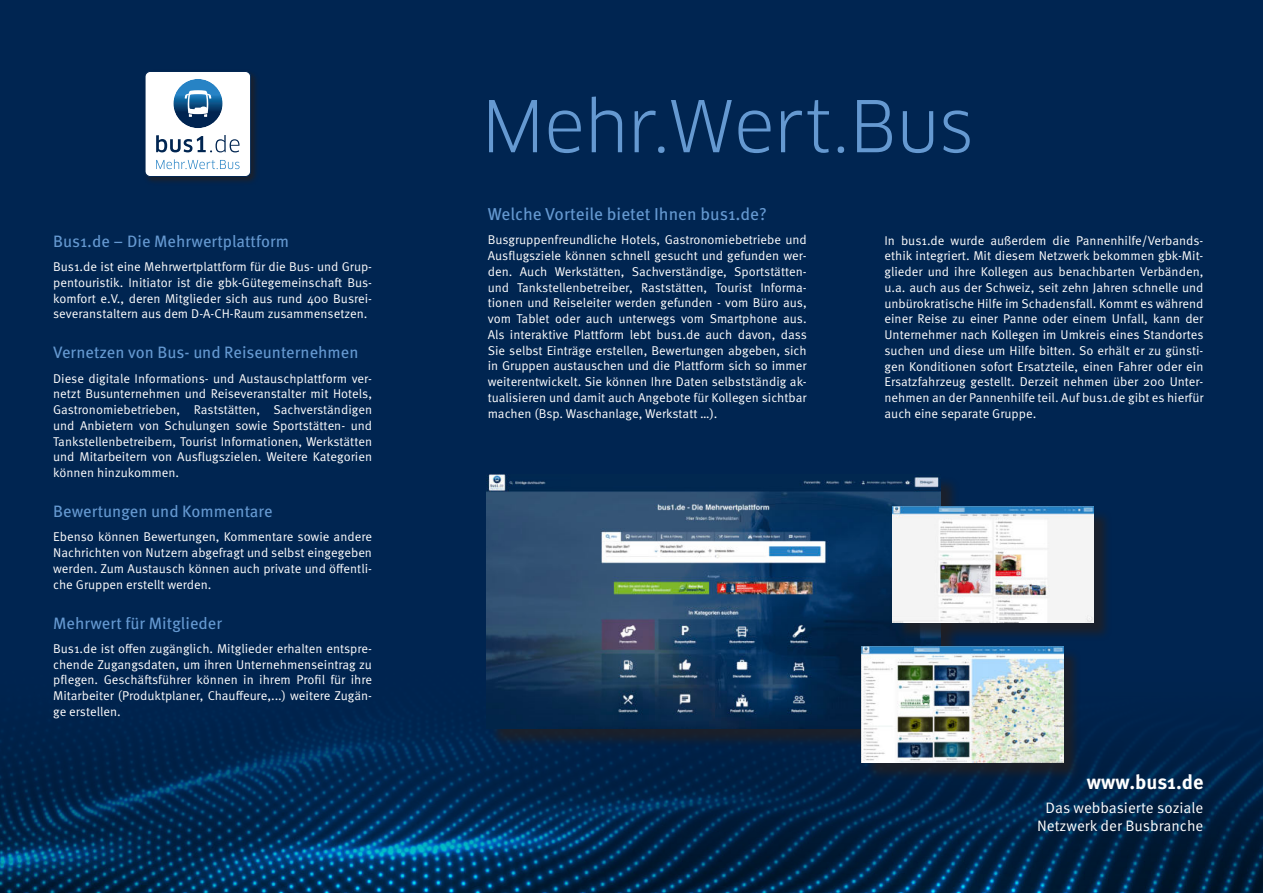
<style>
.page{position:relative;width:1263px;height:893px;background:#002551}
.page>*{position:absolute;margin:0;border:0;box-sizing:border-box;transform-origin:0 0}
.t1{font:700 20.1px "Meta OT";color:#fff}
.t2{font:17.25px "Meta OT";color:#6599d1}
.t3{font:16.5px "Meta OT";color:#6599d1}
.t4{font:15.15px/17.1px "Meta OT Norm";color:#fff;text-align:center}
.t5{font:12.75px/15.8px "Meta OT Norm";color:#fff;text-align:justify}
</style>
<div class="page">
<img style="left:0;top:610px;width:1263px;height:283px">
<div style="left:143px;top:69px;width:116px;height:116px;background:#231f20;opacity:.75"></div>
<div style="left:145px;top:71px;width:106px;height:106px;background:#fff;border-radius:5px"></div>
<div style="left:145px;top:71px;width:106px;height:106px;border:1px solid #002551;border-radius:5px"></div>
<svg style="left:156px;top:159px;width:83px;height:10px"></svg>
<svg style="left:173px;top:79px;width:50px;height:49px"></svg>
<svg style="left:185px;top:90px;width:26px;height:27px"></svg>
<svg style="left:156px;top:135px;width:83px;height:17px"></svg>
<div style="left:489px;top:476px;width:471px;height:273px;background:#231f20;opacity:.75"></div>
<img style="left:487px;top:474px;width:453px;height:255px">
<div style="left:864px;top:649px;width:217px;height:132px;background:#231f20;opacity:.75"></div>
<img style="left:862px;top:646px;width:201px;height:116px">
<div style="left:895px;top:509px;width:217px;height:132px;background:#231f20;opacity:.75"></div>
<img style="left:892px;top:506px;width:201px;height:116px">
<svg style="left:489px;top:97px;width:481px;height:56px"></svg>
<p class="t3" style="left:53px;top:234px;width:237px">Bus1.de – Die Mehrwertplattform</p>
<p class="t5" style="left:53px;top:259px;width:320px">Bus1.de ist eine Mehrwertplattform für die Bus- und Grup&shy;pentouristik. Initiator ist die gbk-Gütegemeinschaft Bus&shy;komfort e.V., deren Mitglieder sich aus rund 400 Busrei&shy;severanstaltern aus dem D-A-CH-Raum zusammensetzen.</p>
<p class="t3" style="left:53px;top:346px;width:307px">Vernetzen von Bus- und Reiseunternehmen</p>
<p class="t5" style="left:53px;top:371px;width:321px">Diese digitale Informations- und Austauschplattform ver&shy;netzt Busunternehmen und Reiseveranstalter mit Hotels, Gastronomiebetrieben, Raststätten, Sachverständigen und Anbietern von Schulungen sowie Sportstätten- und Tankstellenbetreibern, Tourist Informationen, Werkstätten und Mitarbeitern von Ausflugszielen. Weitere Kategorien können hinzukommen.</p>
<p class="t3" style="left:53px;top:504px;width:221px">Bewertungen und Kommentare</p>
<p class="t5" style="left:53px;top:529px;width:320px">Ebenso können Bewertungen, Kommentare sowie andere Nachrichten von Nutzern abgefragt und selbst eingegeben werden. Zum Austausch können auch private und öffentli&shy;che Gruppen erstellt werden.</p>
<p class="t3" style="left:53px;top:616px;width:171px">Mehrwert für Mitglieder</p>
<p class="t5" style="left:53px;top:641px;width:320px">Bus1.de ist offen zugänglich. Mitglieder erhalten entspre&shy;chende Zugangsdaten, um ihren Unternehmenseintrag zu pflegen. Geschäftsführer können in ihrem Profil für ihre Mitarbeiter (Produktplaner, Chauffeure,...) weitere Zugän&shy;ge erstellen.</p>
<h2 class="t2" style="left:488px;top:207px;width:281px">Welche Vorteile bietet Ihnen bus1.de?</h2>
<p class="t5" style="left:488px;top:232px;width:321px">Busgruppenfreundliche Hotels, Gastronomiebetriebe und Ausflugsziele können schnell gesucht und gefunden wer&shy;den. Auch Werkstätten, Sachverständige, Sportstätten&shy;und Tankstellenbetreiber, Raststätten, Tourist Informa&shy;tionen und Reiseleiter werden gefunden - vom Büro aus, vom Tablet oder auch unterwegs vom Smartphone aus.<br>Als interaktive Plattform lebt bus1.de auch davon, dass Sie selbst Einträge erstellen, Bewertungen abgeben, sich in Gruppen austauschen und die Plattform sich so immer weiterentwickelt. Sie können Ihre Daten selbstständig ak&shy;tualisieren und damit auch Angebote für Kollegen sichtbar machen (Bsp. Waschanlage, Werkstatt …).</p>
<p class="t5" style="left:884px;top:233px;width:321px">In bus1.de wurde außerdem die Pannenhilfe/Verbands&shy;ethik integriert. Mit diesem Netzwerk bekommen gbk-Mit&shy;glieder und ihre Kollegen aus benachbarten Verbänden, u.a. auch aus der Schweiz, seit zehn Jahren schnelle und unbürokratische Hilfe im Schadensfall. Kommt es während einer Reise zu einer Panne oder einem Unfall, kann der Unternehmer nach Kollegen im Umkreis eines Standortes suchen und diese um Hilfe bitten. So erhält er zu günsti&shy;gen Konditionen sofort Ersatzteile, einen Fahrer oder ein Ersatzfahrzeug gestellt. Derzeit nehmen über 200 Unter&shy;nehmen an der Pannenhilfe teil. Auf bus1.de gibt es hierfür auch eine separate Gruppe.</p>
<h1 class="t1" style="left:1087px;top:771px;width:118px">www.bus1.de</h1>
<p class="t4" style="left:1037px;top:800px;width:168px">Das webbasierte soziale<br>Netzwerk der Busbranche</p>
</div>
